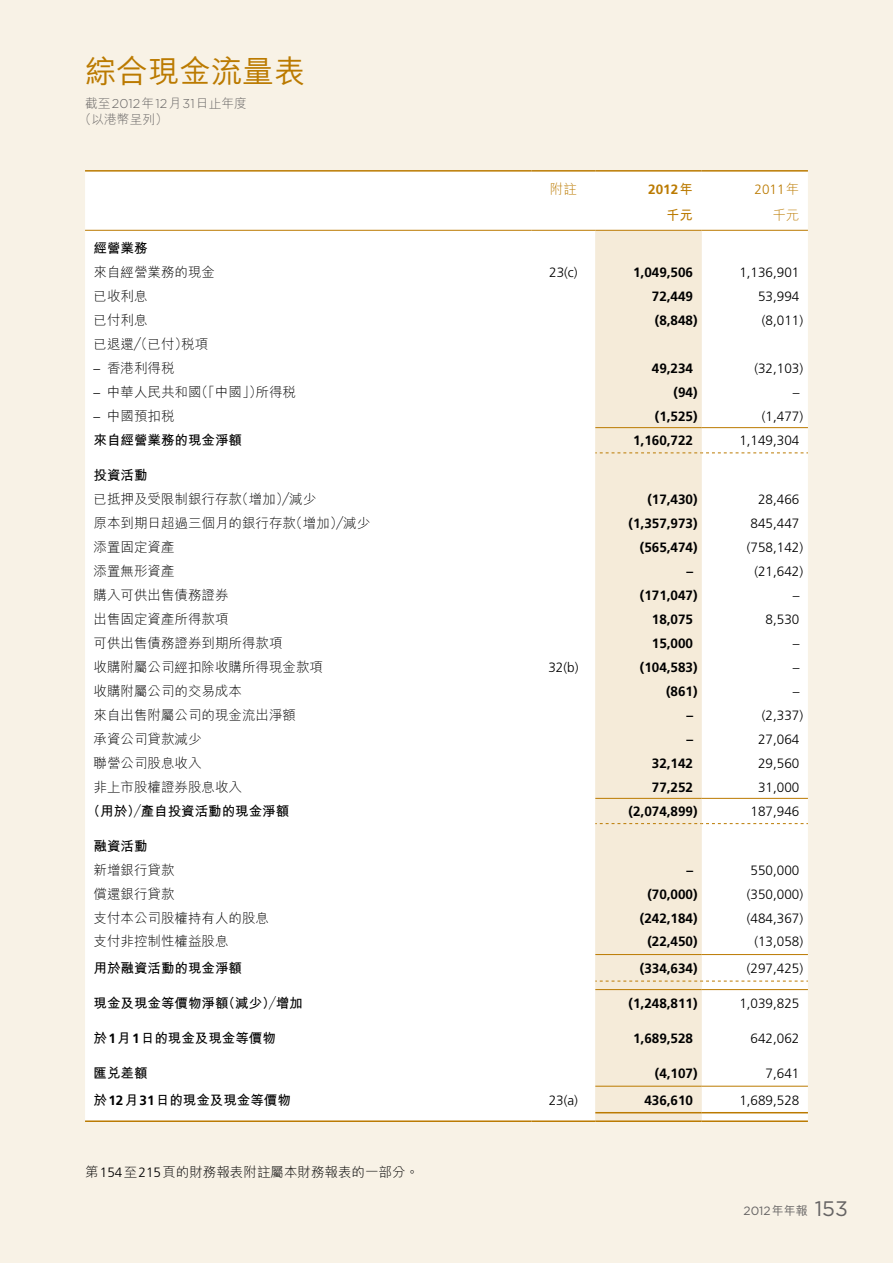
<style>
.page{position:relative;width:893px;height:1263px;background:#f8f2e6}
.page>*{position:absolute;margin:0;border:0;box-sizing:border-box;transform-origin:0 0}
.t1{font:500 31.5px "M Hei HK";color:#bb7a00}
.t2{font:300 13.5px "M Hei HK";color:#000}
.t3{font:700 13.5px "Frutiger";color:#000}
.t4{font:300 13.5px "Frutiger";color:#000}
.t5{font:700 13.5px "M Hei HK";color:#000}
.t6{font:700 13.5px "Frutiger";color:#bb7a00}
.t7{font:300 13.5px "Frutiger";color:#bb7a00}
.t8{font:300 13.5px "M Hei HK";color:#bb7a00}
.t9{font:700 13.5px "M Hei HK";color:#bb7a00}
.t10{font:300 12.75px/16.5px "M Hei HK";color:#666464}
.t11{font:12px "Gotham";color:#666464}
.s1{font-family:"Gotham"}
.s2{font-family:"M Hei HK"}
.s3{font-family:"Frutiger"}
.s4{font-family:"M Hei HK";font-weight:500}
.s5{font-size:21px}
</style>
<div class="page">
<div style="left:85px;top:172px;width:723px;height:948px;background:#fff"></div>
<div style="left:595px;top:231px;width:107px;height:889px;background:#f5ebd9"></div>
<hr style="left:85px;top:170px;width:446px;height:2px;background:#bb7a00">
<hr style="left:531px;top:170px;width:64px;height:2px;background:#bb7a00">
<hr style="left:595px;top:170px;width:107px;height:2px;background:#bb7a00">
<hr style="left:702px;top:170px;width:106px;height:2px;background:#bb7a00">
<hr style="left:85px;top:230px;width:446px;height:1px;background:#bb7a00">
<hr style="left:531px;top:230px;width:64px;height:1px;background:#bb7a00">
<hr style="left:595px;top:230px;width:107px;height:1px;background:#bb7a00">
<hr style="left:702px;top:230px;width:106px;height:1px;background:#bb7a00">
<hr style="left:595px;top:427px;width:107px;height:1px;background:#bb7a00">
<hr style="left:702px;top:427px;width:106px;height:1px;background:#bb7a00">
<svg style="left:595px;top:452px;width:213px;height:1px"></svg>
<hr style="left:595px;top:798px;width:107px;height:1px;background:#bb7a00">
<hr style="left:702px;top:798px;width:106px;height:1px;background:#bb7a00">
<svg style="left:595px;top:823px;width:213px;height:1px"></svg>
<svg style="left:595px;top:981px;width:213px;height:1px"></svg>
<hr style="left:595px;top:989px;width:107px;height:1px;background:#bb7a00">
<hr style="left:702px;top:989px;width:106px;height:1px;background:#bb7a00">
<hr style="left:595px;top:1086px;width:107px;height:1px;background:#bb7a00">
<hr style="left:702px;top:1086px;width:106px;height:1px;background:#bb7a00">
<hr style="left:85px;top:1120px;width:446px;height:2px;background:#bb7a00">
<hr style="left:531px;top:1120px;width:64px;height:2px;background:#bb7a00">
<hr style="left:595px;top:1112px;width:107px;height:1px;background:#bb7a00">
<hr style="left:595px;top:1120px;width:107px;height:2px;background:#bb7a00">
<hr style="left:702px;top:1112px;width:106px;height:1px;background:#bb7a00">
<hr style="left:702px;top:1120px;width:106px;height:2px;background:#bb7a00">
<hr style="left:595px;top:954px;width:107px;height:1px;background:#bb7a00">
<hr style="left:702px;top:954px;width:106px;height:1px;background:#bb7a00">
<h1 class="t1" style="left:85px;top:48px;width:222px">綜合現金流量表</h1>
<p class="t10" style="left:79px;top:94px;width:170px;text-indent:6px">截至<span class="s1">2012</span>年<span class="s1">12</span>月<span class="s1">31</span>日止年度（以港幣呈列）</p>
<p class="t8" style="left:550px;top:179px;width:28px">附註</p>
<p class="t6" style="left:648px;top:181px;width:46px">2012<span class="s2">年</span></p>
<p class="t7" style="left:754px;top:181px;width:46px">2011<span class="s2">年</span></p>
<p class="t9" style="left:666px;top:205px;width:28px">千元</p>
<p class="t8" style="left:772px;top:206px;width:28px">千元</p>
<p class="t5" style="left:94px;top:238px;width:55px">經營業務</p>
<p class="t2" style="left:94px;top:262px;width:123px">來自經營業務的現金</p>
<p class="t4" style="left:549px;top:265px;width:30px">23(c)</p>
<p class="t3" style="left:633px;top:264px;width:62px">1,049,506</p>
<p class="t4" style="left:739px;top:265px;width:62px">1,136,901</p>
<p class="t2" style="left:94px;top:286px;width:55px">已收利息</p>
<p class="t3" style="left:652px;top:288px;width:43px">72,449</p>
<p class="t4" style="left:758px;top:289px;width:43px">53,994</p>
<p class="t2" style="left:94px;top:310px;width:55px">已付利息</p>
<p class="t3" style="left:655px;top:312px;width:44px">(8,848)</p>
<p class="t4" style="left:762px;top:313px;width:43px">(8,011)</p>
<p class="t2" style="left:94px;top:334px;width:116px">已退還／（已付）稅項</p>
<p class="t2" style="left:94px;top:358px;width:82px"><span class="s3">–</span> 香港利得稅</p>
<p class="t3" style="left:652px;top:360px;width:43px">49,234</p>
<p class="t4" style="left:754px;top:361px;width:50px">(32,103)</p>
<p class="t2" style="left:94px;top:382px;width:204px"><span class="s3">–</span> 中華人民共和國（「中國」）所得稅</p>
<p class="t3" style="left:674px;top:384px;width:26px">(94)</p>
<p class="t4" style="left:793px;top:384px;width:8px">–</p>
<p class="t2" style="left:94px;top:406px;width:82px"><span class="s3">–</span> 中國預扣稅</p>
<p class="t3" style="left:655px;top:408px;width:44px">(1,525)</p>
<p class="t4" style="left:762px;top:408px;width:43px">(1,477)</p>
<p class="t5" style="left:94px;top:430px;width:150px">來自經營業務的現金淨額</p>
<p class="t3" style="left:633px;top:432px;width:62px">1,160,722</p>
<p class="t4" style="left:739px;top:432px;width:62px">1,149,304</p>
<p class="t5" style="left:94px;top:465px;width:55px">投資活動</p>
<p class="t2" style="left:94px;top:489px;width:224px">已抵押及受限制銀行存款（增加）／減少</p>
<p class="t3" style="left:647px;top:491px;width:52px">(17,430)</p>
<p class="t4" style="left:758px;top:491px;width:43px">28,466</p>
<p class="t2" style="left:94px;top:513px;width:278px">原本到期日超過三個月的銀行存款（增加）／減少</p>
<p class="t3" style="left:629px;top:515px;width:71px">(1,357,973)</p>
<p class="t4" style="left:751px;top:515px;width:50px">845,447</p>
<p class="t2" style="left:94px;top:537px;width:82px">添置固定資產</p>
<p class="t3" style="left:640px;top:539px;width:59px">(565,474)</p>
<p class="t4" style="left:747px;top:539px;width:58px">(758,142)</p>
<p class="t2" style="left:94px;top:561px;width:82px">添置無形資產</p>
<p class="t3" style="left:686px;top:563px;width:8px">–</p>
<p class="t4" style="left:754px;top:563px;width:50px">(21,642)</p>
<p class="t2" style="left:94px;top:585px;width:136px">購入可供出售債務證券</p>
<p class="t3" style="left:640px;top:587px;width:59px">(171,047)</p>
<p class="t4" style="left:793px;top:587px;width:8px">–</p>
<p class="t2" style="left:94px;top:609px;width:136px">出售固定資產所得款項</p>
<p class="t3" style="left:652px;top:611px;width:43px">18,075</p>
<p class="t4" style="left:766px;top:611px;width:35px">8,530</p>
<p class="t2" style="left:94px;top:633px;width:190px">可供出售債務證券到期所得款項</p>
<p class="t3" style="left:652px;top:635px;width:43px">15,000</p>
<p class="t4" style="left:793px;top:635px;width:8px">–</p>
<p class="t2" style="left:94px;top:657px;width:231px">收購附屬公司經扣除收購所得現金款項</p>
<p class="t4" style="left:548px;top:659px;width:32px">32(b)</p>
<p class="t3" style="left:640px;top:659px;width:59px">(104,583)</p>
<p class="t4" style="left:793px;top:659px;width:8px">–</p>
<p class="t2" style="left:94px;top:681px;width:150px">收購附屬公司的交易成本</p>
<p class="t3" style="left:666px;top:683px;width:33px">(861)</p>
<p class="t4" style="left:793px;top:683px;width:8px">–</p>
<p class="t2" style="left:94px;top:705px;width:204px">來自出售附屬公司的現金流出淨額</p>
<p class="t3" style="left:686px;top:707px;width:8px">–</p>
<p class="t4" style="left:762px;top:707px;width:43px">(2,337)</p>
<p class="t2" style="left:94px;top:729px;width:109px">承資公司貸款減少</p>
<p class="t3" style="left:686px;top:731px;width:8px">–</p>
<p class="t4" style="left:758px;top:731px;width:43px">27,064</p>
<p class="t2" style="left:94px;top:753px;width:109px">聯營公司股息收入</p>
<p class="t3" style="left:652px;top:755px;width:43px">32,142</p>
<p class="t4" style="left:758px;top:755px;width:43px">29,560</p>
<p class="t2" style="left:94px;top:777px;width:150px">非上市股權證券股息收入</p>
<p class="t3" style="left:652px;top:779px;width:43px">77,252</p>
<p class="t4" style="left:758px;top:779px;width:43px">31,000</p>
<p class="t5" style="left:87px;top:801px;width:204px">（用於）／產自投資活動的現金淨額</p>
<p class="t3" style="left:629px;top:803px;width:71px">(2,074,899)</p>
<p class="t4" style="left:751px;top:803px;width:50px">187,946</p>
<p class="t5" style="left:94px;top:836px;width:55px">融資活動</p>
<p class="t2" style="left:94px;top:860px;width:82px">新增銀行貸款</p>
<p class="t3" style="left:686px;top:862px;width:8px">–</p>
<p class="t4" style="left:751px;top:862px;width:50px">550,000</p>
<p class="t2" style="left:94px;top:884px;width:82px">償還銀行貸款</p>
<p class="t3" style="left:647px;top:886px;width:52px">(70,000)</p>
<p class="t4" style="left:747px;top:886px;width:58px">(350,000)</p>
<p class="t2" style="left:94px;top:908px;width:177px">支付本公司股權持有人的股息</p>
<p class="t3" style="left:640px;top:910px;width:59px">(242,184)</p>
<p class="t4" style="left:747px;top:910px;width:58px">(484,367)</p>
<p class="t2" style="left:94px;top:932px;width:136px">支付非控制性權益股息</p>
<p class="t3" style="left:647px;top:934px;width:52px">(22,450)</p>
<p class="t4" style="left:754px;top:934px;width:50px">(13,058)</p>
<p class="t5" style="left:94px;top:958px;width:150px">用於融資活動的現金淨額</p>
<p class="t3" style="left:640px;top:960px;width:59px">(334,634)</p>
<p class="t4" style="left:747px;top:961px;width:58px">(297,425)</p>
<p class="t5" style="left:94px;top:993px;width:211px">現金及現金等價物淨額（減少）／增加</p>
<p class="t3" style="left:629px;top:995px;width:71px">(1,248,811)</p>
<p class="t4" style="left:739px;top:996px;width:62px">1,039,825</p>
<p class="t5" style="left:94px;top:1028px;width:184px">於<span class="s3">1</span>月<span class="s3">1</span>日的現金及現金等價物</p>
<p class="t3" style="left:633px;top:1030px;width:62px">1,689,528</p>
<p class="t4" style="left:751px;top:1031px;width:50px">642,062</p>
<p class="t5" style="left:94px;top:1063px;width:55px">匯兌差額</p>
<p class="t3" style="left:655px;top:1065px;width:44px">(4,107)</p>
<p class="t4" style="left:766px;top:1066px;width:35px">7,641</p>
<p class="t5" style="left:94px;top:1090px;width:199px">於<span class="s3">12</span>月<span class="s3">31</span>日的現金及現金等價物</p>
<p class="t4" style="left:549px;top:1092px;width:31px">23(a)</p>
<p class="t3" style="left:644px;top:1092px;width:50px">436,610</p>
<p class="t4" style="left:739px;top:1092px;width:62px">1,689,528</p>
<p class="t2" style="left:85px;top:1163px;width:335px">第<span class="s3">154</span>至<span class="s3">215</span>頁的財務報表附註屬本財務報表的一部分。</p>
<p class="t11" style="left:743px;top:1203px;width:106px">2012<span class="s4">年年報</span> <span class="s5">153</span></p>
</div>
